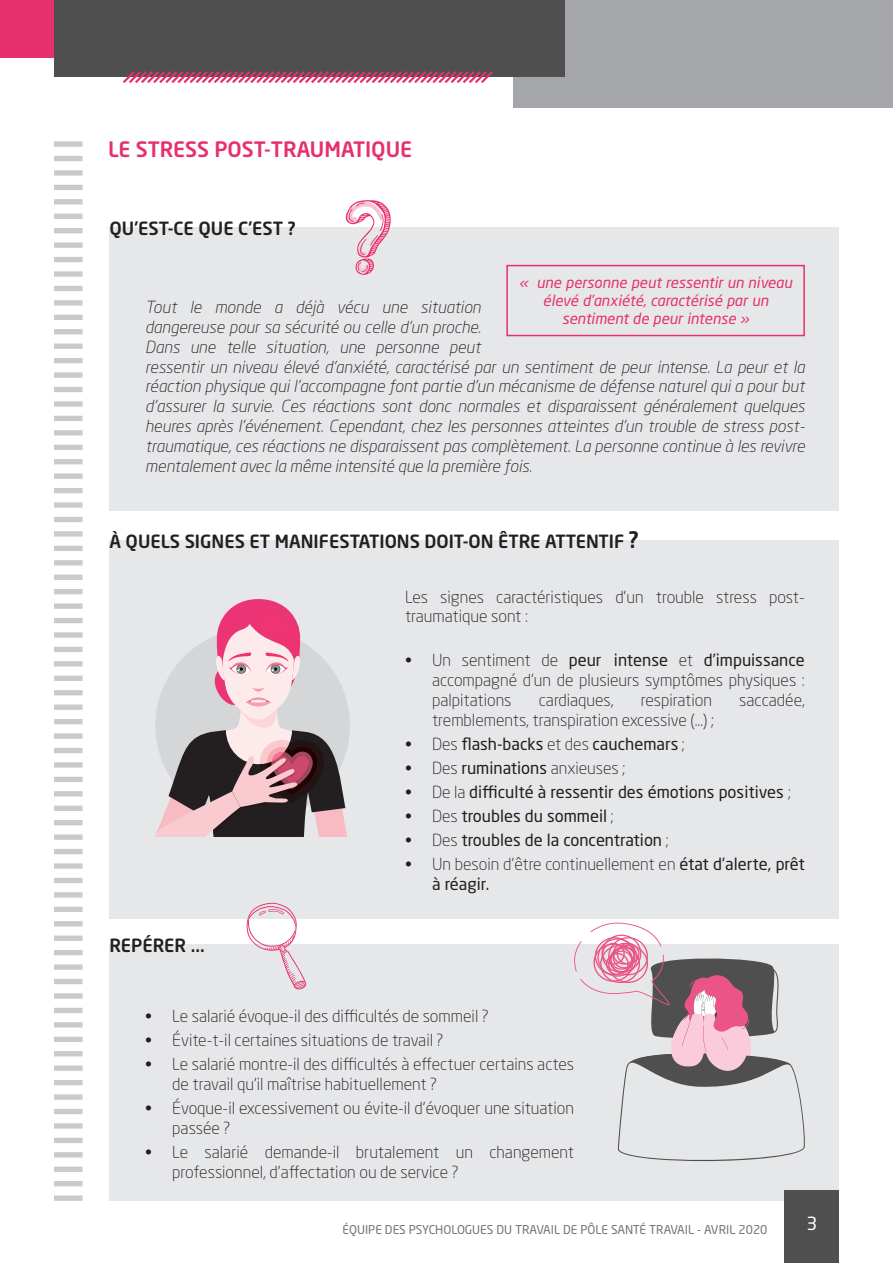
<style>
.page{position:relative;width:893px;height:1263px;background:#fff}
.page>*{position:absolute;margin:0;border:0;box-sizing:border-box;transform-origin:0 0}
.t1{font:500 21px "Neo Sans Std";color:#e6306d}
.t2{font:500 18px "Neo Sans Std";color:#231f20}
.t3{font:18px "Neo Sans Std";color:#fff}
.t4{font:300 16.5px/19.8px "Neo Sans Std";color:#231f20}
.t5{font:italic 300 16.5px/19.8px "Neo Sans Std";color:#231f20}
.t6{font:16.5px "Neo Sans Std";color:#231f20}
.t7{font:italic 15px/18px "Neo Sans Std";color:#e6306d;text-align:center}
.t8{font:12px "Neo Sans Std";color:#717275}
.s1{font-size:22.5px}
.s2{font-weight:400}
.s3{font-weight:300}
</style>
<div class="page">
<div style="left:109px;top:227px;width:729px;height:283px;background:#e6e7e9"></div>
<div style="left:506px;top:265px;width:299px;height:71px;border:2px solid #e6306e"></div>
<svg style="left:346px;top:200px;width:45px;height:75px"></svg>
<div style="left:109px;top:540px;width:729px;height:379px;background:#e6e7e9"></div>
<div style="left:109px;top:945px;width:729px;height:256px;background:#e6e7e9"></div>
<svg style="left:246px;top:903px;width:60px;height:87px"></svg>
<svg style="left:574px;top:922px;width:233px;height:240px"></svg>
<div style="left:54px;top:141px;width:28px;height:6px;background:#c9cacc"></div>
<div style="left:54px;top:156px;width:28px;height:5px;background:#c9cacc"></div>
<div style="left:54px;top:170px;width:28px;height:6px;background:#c9cacc"></div>
<div style="left:54px;top:185px;width:28px;height:5px;background:#c9cacc"></div>
<div style="left:54px;top:199px;width:28px;height:5px;background:#c9cacc"></div>
<div style="left:54px;top:214px;width:28px;height:5px;background:#c9cacc"></div>
<div style="left:54px;top:228px;width:28px;height:5px;background:#c9cacc"></div>
<div style="left:54px;top:242px;width:28px;height:6px;background:#c9cacc"></div>
<div style="left:54px;top:257px;width:28px;height:5px;background:#c9cacc"></div>
<div style="left:54px;top:271px;width:28px;height:6px;background:#c9cacc"></div>
<div style="left:54px;top:286px;width:28px;height:5px;background:#c9cacc"></div>
<div style="left:54px;top:300px;width:28px;height:6px;background:#c9cacc"></div>
<div style="left:54px;top:315px;width:28px;height:5px;background:#c9cacc"></div>
<div style="left:54px;top:329px;width:28px;height:5px;background:#c9cacc"></div>
<div style="left:54px;top:344px;width:28px;height:5px;background:#c9cacc"></div>
<div style="left:54px;top:358px;width:28px;height:5px;background:#c9cacc"></div>
<div style="left:54px;top:372px;width:28px;height:6px;background:#c9cacc"></div>
<div style="left:54px;top:387px;width:28px;height:5px;background:#c9cacc"></div>
<div style="left:54px;top:401px;width:28px;height:6px;background:#c9cacc"></div>
<div style="left:54px;top:416px;width:28px;height:5px;background:#c9cacc"></div>
<div style="left:54px;top:430px;width:28px;height:5px;background:#c9cacc"></div>
<div style="left:54px;top:445px;width:28px;height:5px;background:#c9cacc"></div>
<div style="left:54px;top:459px;width:28px;height:5px;background:#c9cacc"></div>
<div style="left:54px;top:473px;width:28px;height:6px;background:#c9cacc"></div>
<div style="left:54px;top:488px;width:28px;height:5px;background:#c9cacc"></div>
<div style="left:54px;top:502px;width:28px;height:6px;background:#c9cacc"></div>
<div style="left:54px;top:517px;width:28px;height:5px;background:#c9cacc"></div>
<div style="left:54px;top:531px;width:28px;height:6px;background:#c9cacc"></div>
<div style="left:54px;top:546px;width:28px;height:5px;background:#c9cacc"></div>
<div style="left:54px;top:560px;width:28px;height:5px;background:#c9cacc"></div>
<div style="left:54px;top:575px;width:28px;height:5px;background:#c9cacc"></div>
<div style="left:54px;top:589px;width:28px;height:5px;background:#c9cacc"></div>
<div style="left:54px;top:603px;width:28px;height:6px;background:#c9cacc"></div>
<div style="left:54px;top:618px;width:28px;height:5px;background:#c9cacc"></div>
<div style="left:54px;top:632px;width:28px;height:6px;background:#c9cacc"></div>
<div style="left:54px;top:647px;width:28px;height:5px;background:#c9cacc"></div>
<div style="left:54px;top:661px;width:28px;height:5px;background:#c9cacc"></div>
<div style="left:54px;top:676px;width:28px;height:5px;background:#c9cacc"></div>
<div style="left:54px;top:690px;width:28px;height:5px;background:#c9cacc"></div>
<div style="left:54px;top:704px;width:28px;height:6px;background:#c9cacc"></div>
<div style="left:54px;top:719px;width:28px;height:5px;background:#c9cacc"></div>
<div style="left:54px;top:733px;width:28px;height:6px;background:#c9cacc"></div>
<div style="left:54px;top:748px;width:28px;height:5px;background:#c9cacc"></div>
<div style="left:54px;top:762px;width:28px;height:6px;background:#c9cacc"></div>
<div style="left:54px;top:777px;width:28px;height:5px;background:#c9cacc"></div>
<div style="left:54px;top:791px;width:28px;height:5px;background:#c9cacc"></div>
<div style="left:54px;top:806px;width:28px;height:5px;background:#c9cacc"></div>
<div style="left:54px;top:820px;width:28px;height:5px;background:#c9cacc"></div>
<div style="left:54px;top:834px;width:28px;height:6px;background:#c9cacc"></div>
<div style="left:54px;top:849px;width:28px;height:5px;background:#c9cacc"></div>
<div style="left:54px;top:863px;width:28px;height:6px;background:#c9cacc"></div>
<div style="left:54px;top:878px;width:28px;height:5px;background:#c9cacc"></div>
<div style="left:54px;top:892px;width:28px;height:5px;background:#c9cacc"></div>
<div style="left:54px;top:907px;width:28px;height:5px;background:#c9cacc"></div>
<div style="left:54px;top:921px;width:28px;height:5px;background:#c9cacc"></div>
<div style="left:54px;top:935px;width:28px;height:6px;background:#c9cacc"></div>
<div style="left:54px;top:950px;width:28px;height:5px;background:#c9cacc"></div>
<div style="left:54px;top:964px;width:28px;height:6px;background:#c9cacc"></div>
<div style="left:54px;top:979px;width:28px;height:5px;background:#c9cacc"></div>
<div style="left:54px;top:993px;width:28px;height:6px;background:#c9cacc"></div>
<div style="left:54px;top:1008px;width:28px;height:5px;background:#c9cacc"></div>
<div style="left:54px;top:1022px;width:28px;height:5px;background:#c9cacc"></div>
<div style="left:54px;top:1037px;width:28px;height:5px;background:#c9cacc"></div>
<div style="left:54px;top:1051px;width:28px;height:5px;background:#c9cacc"></div>
<div style="left:54px;top:1065px;width:28px;height:6px;background:#c9cacc"></div>
<div style="left:54px;top:1080px;width:28px;height:5px;background:#c9cacc"></div>
<div style="left:54px;top:1094px;width:28px;height:6px;background:#c9cacc"></div>
<div style="left:54px;top:1109px;width:28px;height:5px;background:#c9cacc"></div>
<div style="left:54px;top:1123px;width:28px;height:5px;background:#c9cacc"></div>
<div style="left:54px;top:1138px;width:28px;height:5px;background:#c9cacc"></div>
<div style="left:54px;top:1152px;width:28px;height:5px;background:#c9cacc"></div>
<div style="left:54px;top:1166px;width:28px;height:6px;background:#c9cacc"></div>
<div style="left:54px;top:1181px;width:28px;height:5px;background:#c9cacc"></div>
<div style="left:54px;top:1195px;width:28px;height:6px;background:#c9cacc"></div>
<svg style="left:155px;top:599px;width:195px;height:237px"></svg>
<div style="left:513px;top:0;width:380px;height:107px;background:#a5a6aa"></div>
<div style="left:0;top:0;width:144px;height:57px;background:#e6306d"></div>
<div style="left:54px;top:0;width:510px;height:77px;background:#504f4f"></div>
<svg style="left:123px;top:71px;width:370px;height:12px"></svg>
<div style="left:784px;top:1191px;width:55px;height:72px;background:#504f4f"></div>
<p class="t1" style="left:108px;top:136px;width:306px">LE STRESS POST-TRAUMATIQUE</p>
<p class="t2" style="left:109px;top:217px;width:188px">QU’EST-CE QUE C’EST ?</p>
<p class="t7" style="left:519px;top:274px;width:274px">« une personne peut ressentir un niveau élevé d’anxiété, caractérisé par un sentiment de peur intense »</p>
<p class="t5" style="left:145px;top:297px;width:661px">Tout le monde a déjà vécu une situation<br>dangereuse pour sa sécurité ou celle d’un proche.<br>Dans une telle situation, une personne peut<br>ressentir un niveau élevé d’anxiété, caractérisé par un sentiment de peur intense. La peur et la réaction physique qui l’accompagne font partie d’un mécanisme de défense naturel qui a pour but d’assurer la survie. Ces réactions sont donc normales et disparaissent généralement quelques heures après l’événement. Cependant, chez les personnes atteintes d’un trouble de stress post&shy;traumatique, ces réactions ne disparaissent pas complètement. La personne continue à les revivre mentalement avec la même intensité que la première fois.</p>
<p class="t2" style="left:109px;top:530px;width:531px">À QUELS SIGNES ET MANIFESTATIONS DOIT-ON ÊTRE ATTENTIF <span class="s1">?</span></p>
<p class="t2" style="left:109px;top:934px;width:97px">REPÉRER ...</p>
<p class="t4" style="left:405px;top:586px;width:401px">Les signes caractéristiques d’un trouble stress post&shy;traumatique sont :</p>
<p class="t4" style="left:432px;top:650px;width:374px;text-align:justify;text-indent:-27px">• Un sentiment de <span class="s2">peur intense</span> et <span class="s2">d’impuissance </span>accompagné d’un de plusieurs symptômes physiques : palpitations</p>
<p class="t4" style="left:539px;top:690px;width:76px">cardiaques,</p>
<p class="t4" style="left:641px;top:690px;width:73px">respiration</p>
<p class="t4" style="left:739px;top:690px;width:67px">saccadée,</p>
<p class="t4" style="left:432px;top:709px;width:283px">tremblements, transpiration excessive (…) ;</p>
<p class="t6" style="left:405px;top:733px;width:281px"><span class="s3">• Des</span> flash-backs <span class="s3">et des</span> cauchemars <span class="s3">;</span></p>
<p class="t4" style="left:405px;top:758px;width:222px">• Des <span class="s2">ruminations</span> anxieuses ;</p>
<p class="t6" style="left:405px;top:781px;width:387px"><span class="s3">• De la</span> difficulté à ressentir des émotions positives <span class="s3">;</span></p>
<p class="t6" style="left:405px;top:806px;width:210px"><span class="s3">• Des</span> troubles du sommeil <span class="s3">;</span></p>
<p class="t6" style="left:405px;top:830px;width:265px"><span class="s3">• Des</span> troubles de la concentration <span class="s3">;</span></p>
<p class="t4" style="left:432px;top:854px;width:374px;text-indent:-27px">• Un besoin d’être continuellement en <span class="s2">état d’alerte, prêt à réagir.</span></p>
<p class="t4" style="left:145px;top:1006px;width:345px">• Le salarié évoque-il des difficultés de sommeil ?</p>
<p class="t4" style="left:145px;top:1030px;width:300px">• Évite-t-il certaines situations de travail ?</p>
<p class="t4" style="left:172px;top:1054px;width:403px;text-indent:-27px">• Le salarié montre-il des difficultés à effectuer certains actes de travail qu’il maîtrise habituellement ?</p>
<p class="t4" style="left:172px;top:1098px;width:403px;text-indent:-27px">• Évoque-il excessivement ou évite-il d’évoquer une situation passée ?</p>
<p class="t4" style="left:172px;top:1142px;width:403px;text-indent:-27px">• Le salarié demande-il brutalement un changement professionnel, d’affectation ou de service ?</p>
<p class="t8" style="left:343px;top:1222px;width:426px">ÉQUIPE DES PSYCHOLOGUES DU TRAVAIL DE PÔLE SANTÉ TRAVAIL - AVRIL 2020</p>
<p class="t3" style="left:806px;top:1212px;width:12px">3</p>
</div>
